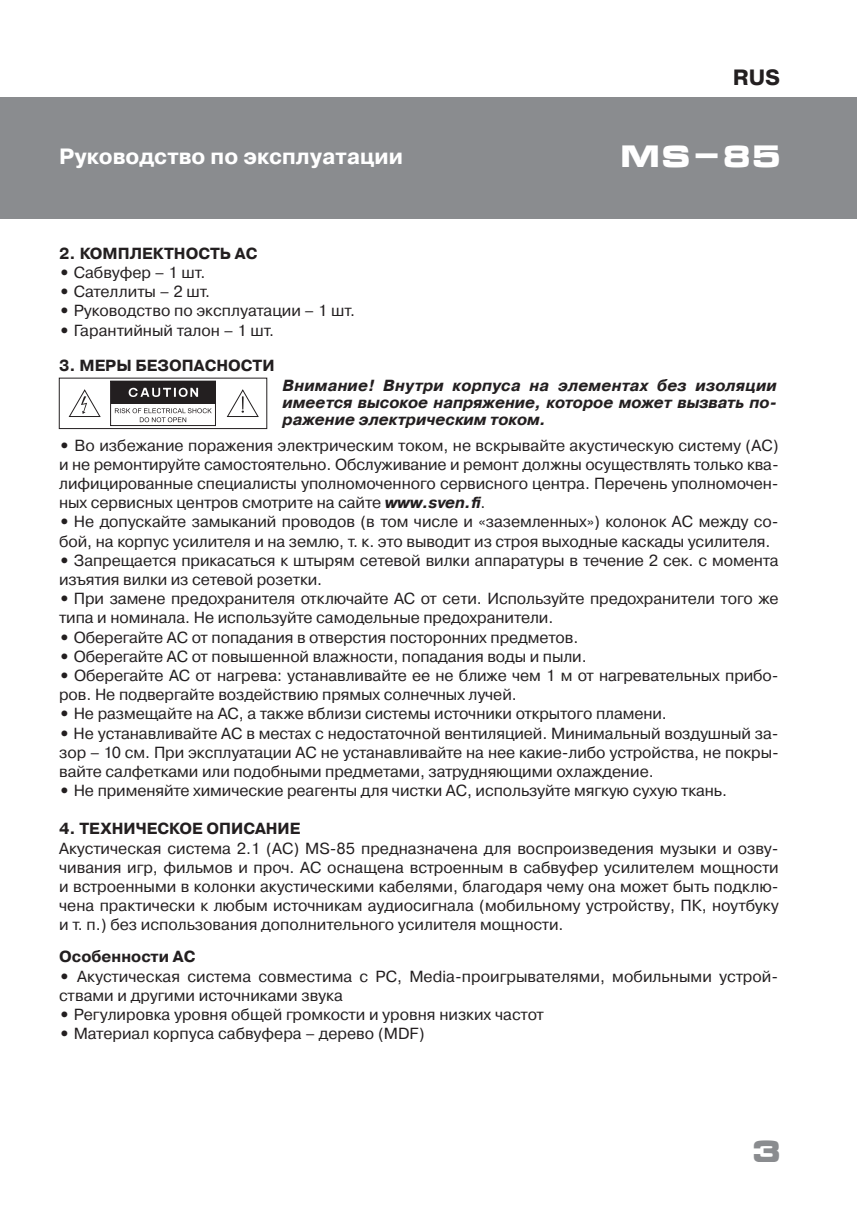
<style>
.page{position:relative;width:857px;height:1225px;background:#fff}
.page>*{position:absolute;margin:0;border:0;box-sizing:border-box;transform-origin:0 0}
.t1{font:700 30px "Micra";color:#fff}
.t2{font:700 30px "Micra";color:#8a8c8f}
.t3{font:700 22px "Pragmatica";color:#fff}
.t4{font:700 22px "Pragmatica";color:#231f20}
.t5{font:16px/19.2px "Pragmatica";letter-spacing:-.005em;color:#231f20}
.t6{font:italic 700 16px/17.2px "Pragmatica";color:#231f20;text-align:justify}
.t7{font:700 16px "Pragmatica";color:#231f20}
.s1{font-weight:700}
.s2{font-weight:700;font-style:italic}
</style>
<div class="page">
<div style="left:0;top:97px;width:856px;height:121px;background:#8a8c8f"></div>
<div style="left:59px;top:377px;width:208px;height:52px;border:1px solid #231f20"></div>
<div style="left:110px;top:381px;width:106px;height:45px;border:1px solid #231f20"></div>
<div style="left:111px;top:381px;width:104px;height:23px;background:#231f20"></div>
<svg style="left:129px;top:388px;width:69px;height:9px"></svg>
<svg style="left:115px;top:408px;width:97px;height:14px"></svg>
<svg style="left:69px;top:390px;width:32px;height:27px"></svg>
<svg style="left:227px;top:390px;width:32px;height:27px"></svg>
<h2 class="t3" style="left:59px;top:142px;width:345px">Руководство по эксплуатации</h2>
<p class="t7" style="left:59px;top:243px;width:200px">2. КОМПЛЕКТНОСТЬ АС</p>
<p class="t5" style="left:59px;top:263px;width:148px"><span class="s1">•</span> Сабвуфер – 1 шт.</p>
<p class="t5" style="left:59px;top:282px;width:152px"><span class="s1">•</span> Сателлиты – 2 шт.</p>
<p class="t5" style="left:59px;top:301px;width:297px"><span class="s1">•</span> Руководство по эксплуатации – 1 шт.</p>
<p class="t5" style="left:59px;top:321px;width:217px"><span class="s1">•</span> Гарантийный талон – 1 шт.</p>
<p class="t7" style="left:59px;top:355px;width:217px">3. МЕРЫ БЕЗОПАСНОСТИ</p>
<h2 class="t4" style="left:733px;top:63px;width:49px">RUS</h2>
<h1 class="t1" style="left:620px;top:141px;width:163px">MS-85</h1>
<p class="t6" style="left:283px;top:377px;width:496px">Внимание! Внутри корпуса на элементах без изоляции имеется высокое напряжение, которое может вызвать по&shy;ражение электрическим током.</p>
<p class="t5" style="left:59px;top:436px;width:721px;text-align:justify"><span class="s1">•</span> Во избежание поражения электрическим током, не вскрывайте акустическую систему (АС) и не ремонтируйте самостоятельно. Обслуживание и ремонт должны осуществлять только ква&shy;лифицированные специалисты уполномоченного сервисного центра. Перечень уполномочен&shy;ных сервисных центров смотрите на сайте <span class="s2">www.sven.fi</span>.</p>
<p class="t5" style="left:59px;top:512px;width:721px"><span class="s1">•</span> Не допускайте замыканий проводов (в том числе и «заземленных») колонок АС между со&shy;бой, на корпус усилителя и на землю, т. к. это выводит из строя выходные каскады усилителя.</p>
<p class="t5" style="left:59px;top:551px;width:721px"><span class="s1">•</span> Запрещается прикасаться к штырям сетевой вилки аппаратуры в течение 2 сек. с момента изъятия вилки из сетевой розетки.</p>
<p class="t5" style="left:59px;top:589px;width:721px"><span class="s1">•</span> При замене предохранителя отключайте АС от сети. Используйте предохранители того же типа и номинала. Не используйте самодельные предохранители.</p>
<p class="t5" style="left:59px;top:628px;width:521px"><span class="s1">•</span> Оберегайте АС от попадания в отверстия посторонних предметов.</p>
<p class="t5" style="left:59px;top:647px;width:529px"><span class="s1">•</span> Оберегайте АС от повышенной влажности, попадания воды и пыли.</p>
<p class="t5" style="left:59px;top:666px;width:721px"><span class="s1">•</span> Оберегайте АС от нагрева: устанавливайте ее не ближе чем 1 м от нагревательных прибо&shy;ров. Не подвергайте воздействию прямых солнечных лучей.</p>
<p class="t5" style="left:59px;top:704px;width:609px"><span class="s1">•</span> Не размещайте на АС, а также вблизи системы источники открытого пламени.</p>
<p class="t5" style="left:59px;top:724px;width:721px;text-align:justify"><span class="s1">•</span> Не устанавливайте АС в местах с недостаточной вентиляцией. Минимальный воздушный за&shy;зор – 10 см. При эксплуатации АС не устанавливайте на нее какие-либо устройства, не покры&shy;вайте салфетками или подобными предметами, затрудняющими охлаждение.</p>
<p class="t5" style="left:59px;top:781px;width:669px"><span class="s1">•</span> Не применяйте химические реагенты для чистки АС, используйте мягкую сухую ткань.</p>
<p class="t7" style="left:59px;top:818px;width:243px">4. ТЕХНИЧЕСКОЕ ОПИСАНИЕ</p>
<p class="t5" style="left:59px;top:838px;width:721px;text-align:justify">Акустическая система 2.1 (АС) MS-85 предназначена для воспроизведения музыки и озву&shy;чивания игр, фильмов и проч. АС оснащена встроенным в сабвуфер усилителем мощности и встроенными в колонки акустическими кабелями, благодаря чему она может быть подклю&shy;чена практически к любым источникам аудиосигнала (мобильному устройству, ПК, ноутбуку и т. п.) без использования дополнительного усилителя мощности.</p>
<p class="t7" style="left:59px;top:946px;width:138px">Особенности АС</p>
<p class="t5" style="left:59px;top:966px;width:720px"><span class="s1">•</span> Акустическая система совместима с PC, Media-проигрывателями, мобильными устрой&shy;ствами и другими источниками звука</p>
<p class="t5" style="left:59px;top:1005px;width:486px"><span class="s1">•</span> Регулировка уровня общей громкости и уровня низких частот</p>
<p class="t5" style="left:59px;top:1024px;width:367px"><span class="s1">•</span> Материал корпуса сабвуфера – дерево (MDF)</p>
<h1 class="t2" style="left:751px;top:1135px;width:33px">3</h1>
</div>
